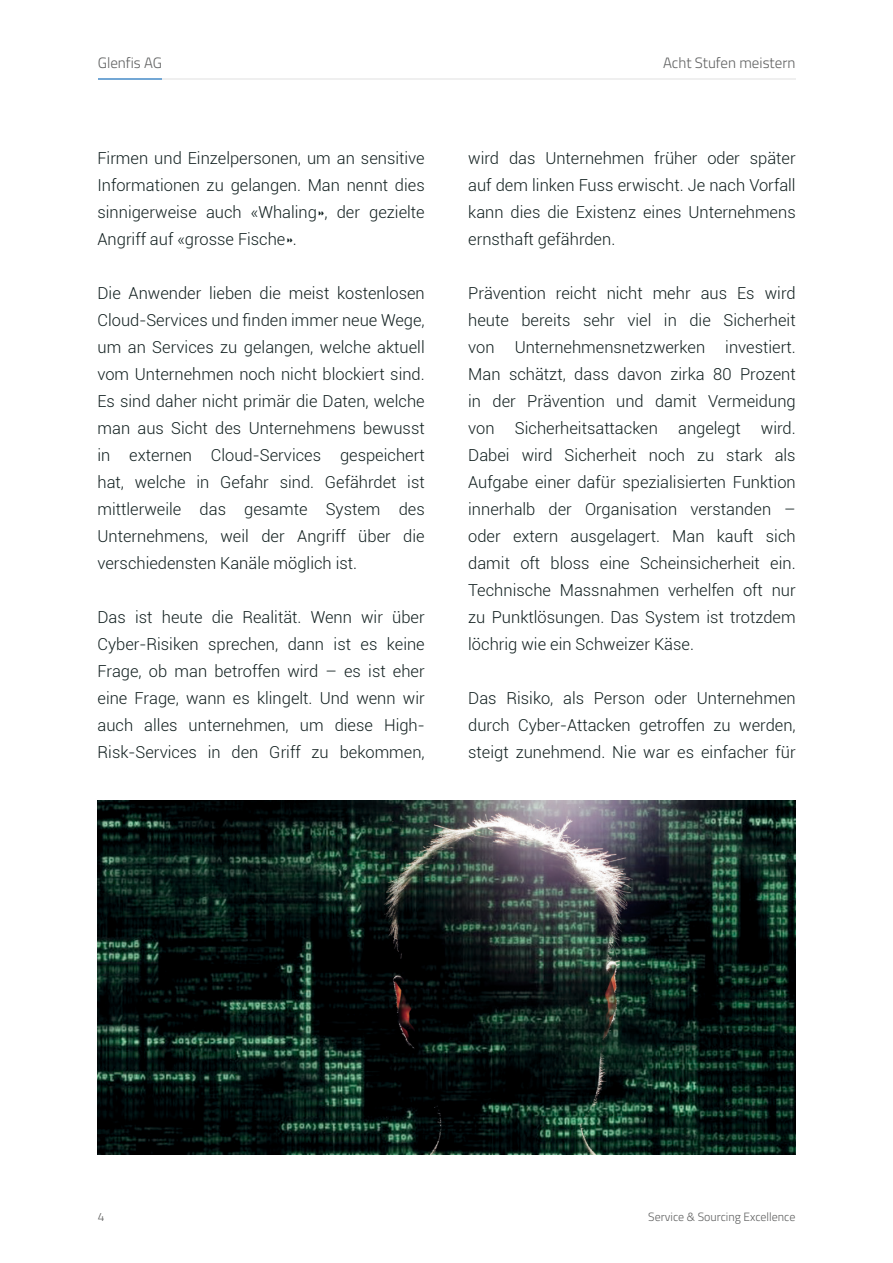
<style>
.page{position:relative;width:893px;height:1263px;background:#fff}
.page>*{position:absolute;margin:0;border:0;box-sizing:border-box;transform-origin:0 0}
.Paragraph{font:300 16.5px/27px "Roboto";color:#101e1e;text-align:justify}
.t1{font:300 15px "Titillium Web";color:#606161}
.t2{font:300 12px "Titillium Web";color:#606161}
</style>
<div class="page">
<hr style="left:98px;top:78px;width:698px;height:2px;background:#efefef">
<hr style="left:98px;top:78px;width:63px;height:2px;background:#73a7d5">
<img style="left:98px;top:801px;width:697px;height:354px">
<p class="t1" style="left:98px;top:52px;width:66px">Glenfis AG</p>
<p class="t1" style="left:663px;top:52px;width:134px">Acht Stufen meistern</p>
<p class="Paragraph" style="left:98px;top:144px;width:329px">Firmen und Einzelpersonen, um an sensitive Informationen zu gelangen. Man nennt dies sinnigerweise auch «Whaling», der gezielte Angriff auf «grosse Fische».</p>
<p class="Paragraph" style="left:98px;top:279px;width:329px">Die Anwender lieben die meist kostenlosen Cloud-Services und finden immer neue Wege, um an Services zu gelangen, welche aktuell vom Unternehmen noch nicht blockiert sind.<br>Es sind daher nicht primär die Daten, welche man aus Sicht des Unternehmens bewusst in externen Cloud-Services gespeichert hat, welche in Gefahr sind. Gefährdet ist mittlerweile das gesamte System des Unternehmens, weil der Angriff über die verschiedensten Kanäle möglich ist.</p>
<p class="Paragraph" style="left:98px;top:603px;width:329px">Das ist heute die Realität. Wenn wir über Cyber-Risiken sprechen, dann ist es keine Frage, ob man betroffen wird – es ist eher eine Frage, wann es klingelt. Und wenn wir auch alles unternehmen, um diese High-Risk-Services in den Griff zu bekommen,</p>
<p class="Paragraph" style="left:468px;top:144px;width:329px">wird das Unternehmen früher oder später auf dem linken Fuss erwischt. Je nach Vorfall kann dies die Existenz eines Unternehmens ernsthaft gefährden.</p>
<p class="Paragraph" style="left:468px;top:279px;width:329px">Prävention reicht nicht mehr aus Es wird heute bereits sehr viel in die Sicherheit von Unternehmensnetzwerken investiert.<br>Man schätzt, dass davon zirka 80 Prozent in der Prävention und damit Vermeidung von Sicherheitsattacken angelegt wird.<br>Dabei wird Sicherheit noch zu stark als Aufgabe einer dafür spezialisierten Funktion innerhalb der Organisation verstanden – oder extern ausgelagert. Man kauft sich damit oft bloss eine Scheinsicherheit ein.<br>Technische Massnahmen verhelfen oft nur zu Punktlösungen. Das System ist trotzdem löchrig wie ein Schweizer Käse.</p>
<p class="Paragraph" style="left:468px;top:684px;width:329px">Das Risiko, als Person oder Unternehmen durch Cyber-Attacken getroffen zu werden, steigt zunehmend. Nie war es einfacher für</p>
<p class="t2" style="left:98px;top:1208px;width:8px">4</p>
<p class="t2" style="left:648px;top:1208px;width:149px">Service &amp; Sourcing Excellence</p>
</div>
